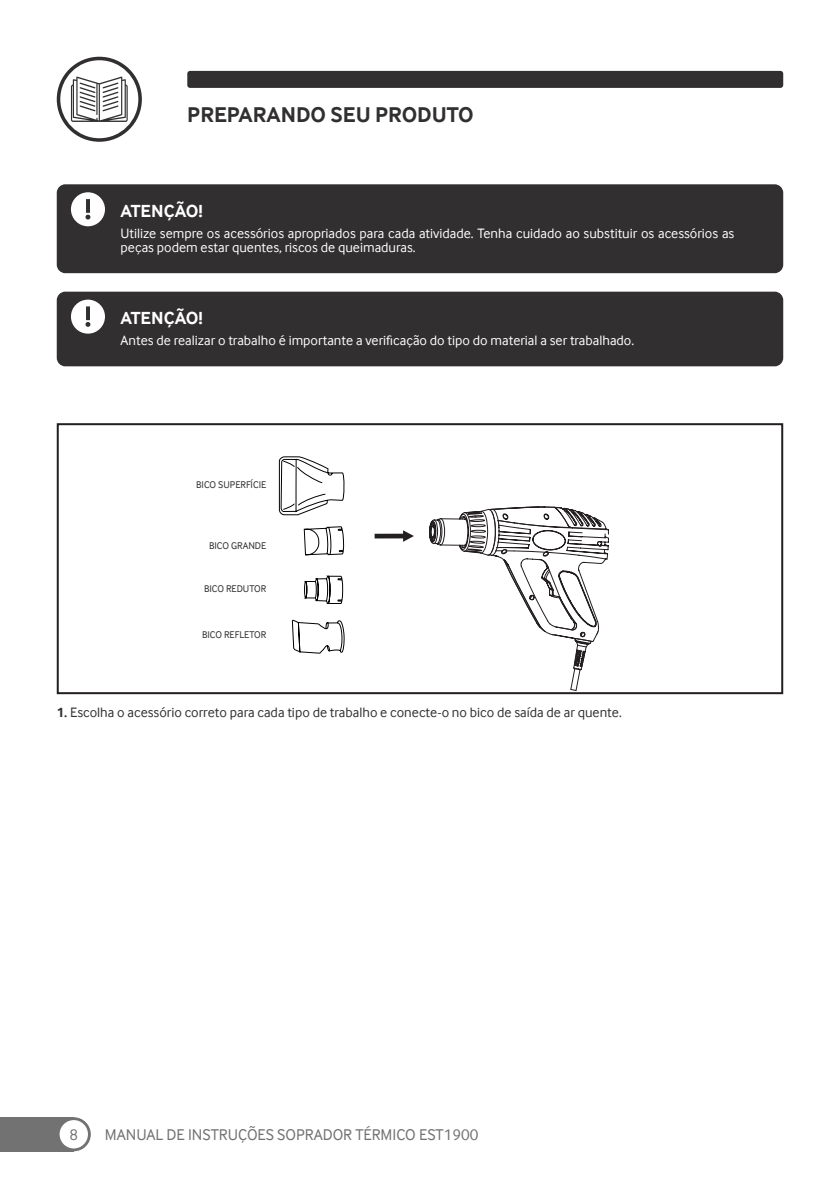
<style>
.page{position:relative;width:840px;height:1191px;background:#fff}
.page>*{position:absolute;margin:0;border:0;box-sizing:border-box;transform-origin:0 0}
.t1{font:700 22px "Inter Face";color:#312f30}
.t2{font:700 18px "Inter Face";color:#fff}
.t3{font:16px "Inter Face";color:#717271}
.t4{font:14px/14px "Inter Face";color:#fff}
.t5{font:14px "Inter Face";color:#312f30}
.t6{font:10px "Inter Face";color:#312f30}
.s1{font-weight:700}
</style>
<div class="page">
<div style="left:0;top:1117px;width:74px;height:34px;background:#717271"></div>
<svg style="left:57px;top:1117px;width:34px;height:34px"></svg>
<div style="left:60px;top:1120px;width:28px;height:28px;background:#fff;border-radius:50%"></div>
<div style="left:187px;top:71px;width:595px;height:17px;background:#312f30;border-radius:3px"></div>
<svg style="left:57px;top:57px;width:85px;height:85px"></svg>
<div style="left:60px;top:60px;width:78px;height:78px;background:#fff;border-radius:50%"></div>
<svg style="left:71px;top:77px;width:57px;height:45px"></svg>
<div style="left:57px;top:184px;width:725px;height:89px;background:#312f30;border-radius:9px"></div>
<div style="left:71px;top:192px;width:34px;height:34px;background:#fff;border-radius:50%"></div>
<svg style="left:85px;top:199px;width:5px;height:20px"></svg>
<div style="left:57px;top:292px;width:725px;height:74px;background:#312f30;border-radius:9px"></div>
<div style="left:71px;top:300px;width:34px;height:34px;background:#fff;border-radius:50%"></div>
<svg style="left:85px;top:306px;width:5px;height:21px"></svg>
<div style="left:57px;top:423px;width:725px;height:271px;border:2px solid #231f20"></div>
<svg style="left:374px;top:530px;width:39px;height:12px"></svg>
<svg style="left:429px;top:506px;width:179px;height:185px"></svg>
<svg style="left:279px;top:423px;width:66px;height:231px"></svg>
<h1 class="t1" style="left:187px;top:102px;width:288px">PREPARANDO SEU PRODUTO</h1>
<p class="t2" style="left:120px;top:200px;width:84px">ATENÇÃO!</p>
<p class="t4" style="left:120px;top:226px;width:615px">Utilize sempre os acessórios apropriados para cada atividade. Tenha cuidado ao substituir os acessórios as peças podem estar quentes, riscos de queimaduras.</p>
<p class="t2" style="left:120px;top:307px;width:84px">ATENÇÃO!</p>
<p class="t4" style="left:120px;top:333px;width:515px">Antes de realizar o trabalho é importante a verificação do tipo do material a ser trabalhado.</p>
<p class="t6" style="left:196px;top:479px;width:71px">BICO SUPERFÍCIE</p>
<p class="t6" style="left:209px;top:539px;width:59px">BICO GRANDE</p>
<p class="t6" style="left:204px;top:583px;width:64px">BICO REDUTOR</p>
<p class="t6" style="left:202px;top:628px;width:66px">BICO REFLETOR</p>
<p class="t5" style="left:57px;top:705px;width:566px"><span class="s1">1.</span> Escolha o acessório correto para cada tipo de trabalho e conecte-o no bico de saída de ar quente.</p>
<p class="t3" style="left:69px;top:1125px;width:10px">8</p>
<p class="t3" style="left:105px;top:1125px;width:374px">MANUAL DE INSTRUÇÕES SOPRADOR TÉRMICO EST1900</p>
</div>
